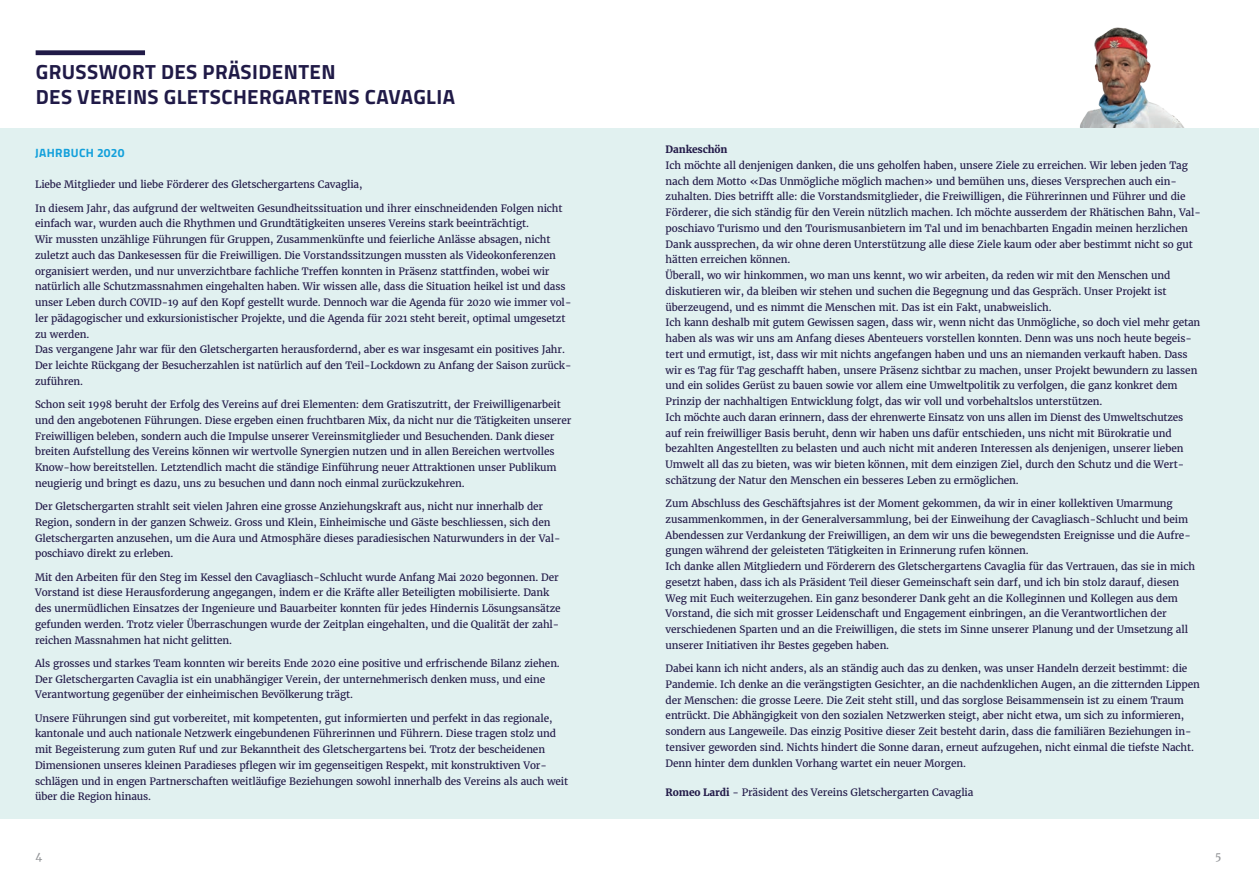
<style>
.page{position:relative;width:1259px;height:893px;background:#fff}
.page>*{position:absolute;margin:0;border:0;box-sizing:border-box;transform-origin:0 0}
.t1{font:700 20.55px/24.6px "Titillium Web";letter-spacing:.02em;color:#201a47}
.t2{font:700 12px "Titillium Web";letter-spacing:.03em;color:#12a0db}
.t3{font:10.5px "Merriweather";color:#939598}
.t4{font:10.05px/15.8px "Merriweather";letter-spacing:-.01em;color:#231b49}
.t5{font:700 10.05px "Merriweather";letter-spacing:-.01em;color:#231b49}
.s1{font-weight:700}
</style>
<div class="page">
<img style="left:1080px;top:27px;width:105px;height:101px">
<div style="left:0;top:128px;width:1259px;height:690px;background:#e1f1f0"></div>
<div style="left:36px;top:50px;width:109px;height:5px;background:#201a47"></div>
<h1 class="t1" style="left:36px;top:59px;width:421px">GRUSSWORT DES PRÄSIDENTEN<br>DES VEREINS GLETSCHERGARTENS CAVAGLIA</h1>
<p class="t2" style="left:35px;top:144px;width:91px">JAHRBUCH 2020</p>
<p class="t4" style="left:35px;top:177px;width:329px">Liebe Mitglieder und liebe Förderer des Gletschergartens Cavaglia,</p>
<p class="t4" style="left:35px;top:200px;width:538px">In diesem Jahr, das aufgrund der weltweiten Gesundheitssituation und ihrer einschneidenden Folgen nicht einfach war, wurden auch die Rhythmen und Grundtätigkeiten unseres Vereins stark beeinträchtigt.<br>Wir mussten unzählige Führungen für Gruppen, Zusammenkünfte und feierliche Anlässe absagen, nicht zuletzt auch das Dankesessen für die Freiwilligen. Die Vorstandssitzungen mussten als Videokonferenzen organisiert werden, und nur unverzichtbare fachliche Treffen konnten in Präsenz stattfinden, wobei wir natürlich alle Schutzmassnahmen eingehalten haben. Wir wissen alle, dass die Situation heikel ist und dass unser Leben durch COVID-19 auf den Kopf gestellt wurde. Dennoch war die Agenda für 2020 wie immer vol&shy;ler pädagogischer und exkursionistischer Projekte, und die Agenda für 2021 steht bereit, optimal umgesetzt zu werden.<br>Das vergangene Jahr war für den Gletschergarten herausfordernd, aber es war insgesamt ein positives Jahr.<br>Der leichte Rückgang der Besucherzahlen ist natürlich auf den Teil-Lockdown zu Anfang der Saison zurück&shy;zuführen.</p>
<p class="t4" style="left:35px;top:396px;width:538px">Schon seit 1998 beruht der Erfolg des Vereins auf drei Elementen: dem Gratiszutritt, der Freiwilligenarbeit und den angebotenen Führungen. Diese ergeben einen fruchtbaren Mix, da nicht nur die Tätigkeiten unserer Freiwilligen beleben, sondern auch die Impulse unserer Vereinsmitglieder und Besuchenden. Dank dieser breiten Aufstellung des Vereins können wir wertvolle Synergien nutzen und in allen Bereichen wertvolles Know-how bereitstellen. Letztendlich macht die ständige Einführung neuer Attraktionen unser Publikum neugierig und bringt es dazu, uns zu besuchen und dann noch einmal zurückzukehren.</p>
<p class="t4" style="left:35px;top:498px;width:527px">Der Gletschergarten strahlt seit vielen Jahren eine grosse Anziehungskraft aus, nicht nur innerhalb der Region, sondern in der ganzen Schweiz. Gross und Klein, Einheimische und Gäste beschliessen, sich den Gletschergarten anzusehen, um die Aura und Atmosphäre dieses paradiesischen Naturwunders in der Val&shy;poschiavo direkt zu erleben.</p>
<p class="t4" style="left:35px;top:569px;width:527px">Mit den Arbeiten für den Steg im Kessel den Cavagliasch-Schlucht wurde Anfang Mai 2020 begonnen. Der Vorstand ist diese Herausforderung angegangen, indem er die Kräfte aller Beteiligten mobilisierte. Dank des unermüdlichen Einsatzes der Ingenieure und Bauarbeiter konnten für jedes Hindernis Lösungsansätze gefunden werden. Trotz vieler Überraschungen wurde der Zeitplan eingehalten, und die Qualität der zahl&shy;reichen Massnahmen hat nicht gelitten.</p>
<p class="t4" style="left:35px;top:655px;width:526px">Als grosses und starkes Team konnten wir bereits Ende 2020 eine positive und erfrischende Bilanz ziehen.<br>Der Gletschergarten Cavaglia ist ein unabhängiger Verein, der unternehmerisch denken muss, und eine<br>Verantwortung gegenüber der einheimischen Bevölkerung trägt.</p>
<p class="t4" style="left:35px;top:710px;width:535px">Unsere Führungen sind gut vorbereitet, mit kompetenten, gut informierten und perfekt in das regionale, kantonale und auch nationale Netzwerk eingebundenen Führerinnen und Führern. Diese tragen stolz und mit Begeisterung zum guten Ruf und zur Bekanntheit des Gletschergartens bei. Trotz der bescheidenen Dimensionen unseres kleinen Paradieses pflegen wir im gegenseitigen Respekt, mit konstruktiven Vor&shy;schlägen und in engen Partnerschaften weitläufige Beziehungen sowohl innerhalb des Vereins als auch weit über die Region hinaus.</p>
<p class="t5" style="left:665px;top:143px;width:63px">Dankeschön</p>
<p class="t4" style="left:665px;top:157px;width:537px">Ich möchte all denjenigen danken, die uns geholfen haben, unsere Ziele zu erreichen. Wir leben jeden Tag nach dem Motto «Das Unmögliche möglich machen» und bemühen uns, dieses Versprechen auch ein&shy;zuhalten. Dies betrifft alle: die Vorstandsmitglieder, die Freiwilligen, die Führerinnen und Führer und die Förderer, die sich ständig für den Verein nützlich machen. Ich möchte ausserdem der Rhätischen Bahn, Val&shy;poschiavo Turismo und den Tourismusanbietern im Tal und im benachbarten Engadin meinen herzlichen Dank aussprechen, da wir ohne deren Unterstützung alle diese Ziele kaum oder aber bestimmt nicht so gut hätten erreichen können.<br>Überall, wo wir hinkommen, wo man uns kennt, wo wir arbeiten, da reden wir mit den Menschen und diskutieren wir, da bleiben wir stehen und suchen die Begegnung und das Gespräch. Unser Projekt ist überzeugend, und es nimmt die Menschen mit. Das ist ein Fakt, unabweislich.<br>Ich kann deshalb mit gutem Gewissen sagen, dass wir, wenn nicht das Unmögliche, so doch viel mehr getan haben als was wir uns am Anfang dieses Abenteuers vorstellen konnten. Denn was uns noch heute begeis&shy;tert und ermutigt, ist, dass wir mit nichts angefangen haben und uns an niemanden verkauft haben. Dass wir es Tag für Tag geschafft haben, unsere Präsenz sichtbar zu machen, unser Projekt bewundern zu lassen und ein solides Gerüst zu bauen sowie vor allem eine Umweltpolitik zu verfolgen, die ganz konkret dem Prinzip der nachhaltigen Entwicklung folgt, das wir voll und vorbehaltslos unterstützen.<br>Ich möchte auch daran erinnern, dass der ehrenwerte Einsatz von uns allen im Dienst des Umweltschutzes auf rein freiwilliger Basis beruht, denn wir haben uns dafür entschieden, uns nicht mit Bürokratie und bezahlten Angestellten zu belasten und auch nicht mit anderen Interessen als denjenigen, unserer lieben Umwelt all das zu bieten, was wir bieten können, mit dem einzigen Ziel, durch den Schutz und die Wert&shy;schätzung der Natur den Menschen ein besseres Leben zu ermöglichen.</p>
<p class="t4" style="left:665px;top:495px;width:531px">Zum Abschluss des Geschäftsjahres ist der Moment gekommen, da wir in einer kollektiven Umarmung zusammenkommen, in der Generalversammlung, bei der Einweihung der Cavagliasch-Schlucht und beim Abendessen zur Verdankung der Freiwilligen, an dem wir uns die bewegendsten Ereignisse und die Aufre&shy;gungen während der geleisteten Tätigkeiten in Erinnerung rufen können.<br>Ich danke allen Mitgliedern und Förderern des Gletschergartens Cavaglia für das Vertrauen, das sie in mich gesetzt haben, dass ich als Präsident Teil dieser Gemeinschaft sein darf, und ich bin stolz darauf, diesen Weg mit Euch weiterzugehen. Ein ganz besonderer Dank geht an die Kolleginnen und Kollegen aus dem Vorstand, die sich mit grosser Leidenschaft und Engagement einbringen, an die Verantwortlichen der verschiedenen Sparten und an die Freiwilligen, die stets im Sinne unserer Planung und der Umsetzung all unserer Initiativen ihr Bestes gegeben haben.</p>
<p class="t4" style="left:665px;top:660px;width:536px">Dabei kann ich nicht anders, als an ständig auch das zu denken, was unser Handeln derzeit bestimmt: die Pandemie. Ich denke an die verängstigten Gesichter, an die nachdenklichen Augen, an die zitternden Lippen der Menschen: die grosse Leere. Die Zeit steht still, und das sorglose Beisammensein ist zu einem Traum entrückt. Die Abhängigkeit von den sozialen Netzwerken steigt, aber nicht etwa, um sich zu informieren, sondern aus Langeweile. Das einzig Positive dieser Zeit besteht darin, dass die familiären Beziehungen in&shy;tensiver geworden sind. Nichts hindert die Sonne daran, erneut aufzugehen, nicht einmal die tiefste Nacht.<br>Denn hinter dem dunklen Vorhang wartet ein neuer Morgen.</p>
<p class="t4" style="left:665px;top:784px;width:309px"><span class="s1">Romeo Lardi</span> - Präsident des Vereins Gletschergarten Cavaglia</p>
<p class="t3" style="left:36px;top:849px;width:8px">4</p>
<p class="t3" style="left:1215px;top:849px;width:8px">5</p>
</div>
